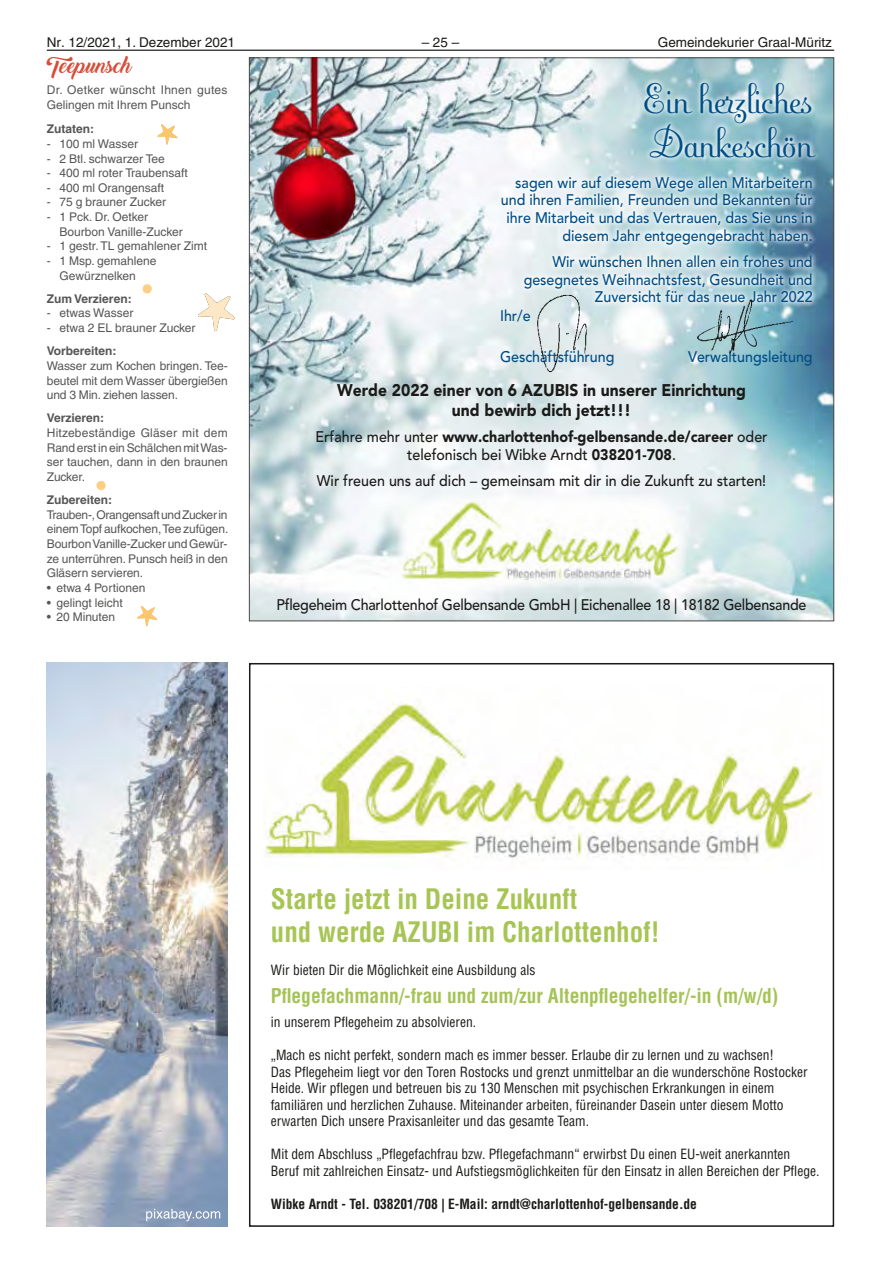
<style>
.page{position:relative;width:881px;height:1263px;background:#fff}
.page>*{position:absolute;margin:0;border:0;box-sizing:border-box;transform-origin:0 0}
.t1{font:44.4px/44.4px "Fling Plain";letter-spacing:-.015em;color:#004d85;scale:.93 1}
.t2{font:700 condensed 27.6px/33px "Helvetica LT";color:#a7c555}
.t3{font:21px "Backto Black Demo";color:#d74d37}
.t4{font:700 condensed 19.95px "Helvetica LT";color:#a6c357}
.t5{font:900 16.8px/19.4px "Avenir LT";color:#1a1a18;text-align:center;scale:.93 1}
.t6{font:500 15.3px/17.5px "Avenir LT";color:#004d85;text-align:right;scale:.93 1}
.t7{font:500 15.3px "Avenir LT";letter-spacing:-.015em;color:#1a1a18;scale:.93 1}
.t8{font:900 15.3px/17.5px "Avenir LT";color:#1a1a18;text-align:center;scale:.93 1}
.t9{font:condensed 13.8px/16.5px "Helvetica LT";color:#1a1a18}
.t10{font:700 condensed 13.8px "Helvetica LT";color:#1a1a18}
.t11{font:13.5px "Helvetica LT";color:#1a1a18}
.t12{font:12px/14.7px "Helvetica LT";color:#565655}
.t13{font:700 12px "Helvetica LT";color:#565655}
.s1{font-weight:500}
</style>
<div class="page">
<hr style="left:47px;top:50px;width:786px;height:1px;background:#1a1a18">
<img style="left:265px;top:702px;width:556px;height:158px">
<div style="left:249px;top:663px;width:584px;height:564px;border:2px solid #1a1a18"></div>
<img style="left:251px;top:59px;width:580px;height:560px">
<img style="left:270px;top:57px;width:90px;height:191px">
<svg style="left:397px;top:493px;width:289px;height:95px"></svg>
<svg style="left:496px;top:76px;width:324px;height:232px"></svg>
<img style="left:697px;top:297px;width:100px;height:58px">
<img style="left:528px;top:283px;width:75px;height:95px">
<img style="left:47px;top:663px;width:180px;height:564px">
<svg style="left:157px;top:124px;width:20px;height:21px"></svg>
<svg style="left:142px;top:284px;width:10px;height:9px"></svg>
<svg style="left:137px;top:606px;width:20px;height:20px"></svg>
<svg style="left:197px;top:293px;width:38px;height:39px"></svg>
<svg style="left:96px;top:481px;width:10px;height:9px"></svg>
<svg style="left:146px;top:1209px;width:74px;height:12px"></svg>
<p class="t11" style="left:47px;top:34px;width:190px">Nr. 12/2021, 1. Dezember 2021</p>
<p class="t11" style="left:421px;top:34px;width:39px">– 25 –</p>
<p class="t11" style="left:657px;top:34px;width:176px">Gemeindekurier Graal-Müritz</p>
<h3 class="t3" style="left:47px;top:54px;width:87px">Teepunsch</h3>
<p class="t12" style="left:47px;top:83px;width:182px">Dr. Oetker wünscht Ihnen gutes<br>Gelingen mit Ihrem Punsch</p>
<p class="t13" style="left:47px;top:122px;width:49px">Zutaten:</p>
<p class="t12" style="left:47px;top:136px;width:93px">- 100 ml Wasser</p>
<p class="t12" style="left:47px;top:151px;width:119px">- 2 Btl. schwarzer Tee</p>
<p class="t12" style="left:47px;top:166px;width:142px">- 400 ml roter Traubensaft</p>
<p class="t12" style="left:47px;top:180px;width:119px">- 400 ml Orangensaft</p>
<p class="t12" style="left:47px;top:195px;width:121px">- 75 g brauner Zucker</p>
<p class="t12" style="left:60px;top:209px;width:125px;text-indent:-13px">- 1 Pck. Dr. Oetker<br>Bourbon Vanille-Zucker</p>
<p class="t12" style="left:47px;top:239px;width:162px">- 1 gestr. TL gemahlener Zimt</p>
<p class="t12" style="left:60px;top:253px;width:98px;text-indent:-13px">- 1 Msp. gemahlene<br>Gewürznelken</p>
<p class="t13" style="left:47px;top:291px;width:86px">Zum Verzieren:</p>
<p class="t12" style="left:47px;top:306px;width:88px">- etwas Wasser</p>
<p class="t12" style="left:47px;top:320px;width:150px">- etwa 2 EL brauner Zucker</p>
<p class="t13" style="left:47px;top:344px;width:71px">Vorbereiten:</p>
<p class="t12" style="left:47px;top:358px;width:182px;text-align:justify">Wasser zum Kochen bringen. Tee&shy;beutel mit dem Wasser übergießen und 3 Min. ziehen lassen.</p>
<p class="t13" style="left:47px;top:411px;width:59px">Verzieren:</p>
<p class="t12" style="left:47px;top:425px;width:182px;text-align:justify">Hitzebeständige Gläser mit dem Rand erst in ein Schälchen mit Was&shy;ser tauchen, dann in den braunen Zucker.</p>
<p class="t13" style="left:47px;top:492px;width:67px">Zubereiten:</p>
<p class="t12" style="left:47px;top:507px;width:183px;text-align:justify">Trauben-, Orangensaft und Zucker in einem Topf aufkochen, Tee zufügen.<br>Bourbon Vanille-Zucker und Gewür&shy;ze unterrühren. Punsch heiß in den Gläsern servieren.</p>
<p class="t12" style="left:47px;top:580px;width:100px">• etwa 4 Portionen</p>
<p class="t12" style="left:47px;top:595px;width:77px">• gelingt leicht</p>
<p class="t12" style="left:47px;top:610px;width:70px">• 20 Minuten</p>
<h1 class="t1" style="left:642px;top:76px;width:184px">Ein herzliches<br>Dankeschön</h1>
<p class="t6" style="left:500px;top:174px;width:336px">sagen wir auf diesem Wege allen Mitarbeitern und ihren Familien, Freunden und Bekannten für ihre Mitarbeit und das Vertrauen, das Sie uns in diesem Jahr entgegengebracht haben.</p>
<p class="t6" style="left:552px;top:253px;width:281px">Wir wünschen Ihnen allen ein frohes und</p>
<p class="t6" style="left:523px;top:271px;width:312px">gesegnetes Weihnachtsfest, Gesundheit und</p>
<p class="t6" style="left:594px;top:288px;width:235px">Zuversicht für das neue Jahr 2022</p>
<p class="t6" style="left:500px;top:307px;width:34px">Ihr/e</p>
<p class="t6" style="left:500px;top:348px;width:124px">Geschäftsführung</p>
<p class="t6" style="left:687px;top:348px;width:135px">Verwaltungsleitung</p>
<p class="t5" style="left:337px;top:381px;width:441px">Werde 2022 einer von 6 AZUBIS in unserer Einrichtung und bewirb dich jetzt!!!</p>
<p class="t8" style="left:315px;top:428px;width:487px"><span class="s1">Erfahre mehr unter</span> www.charlottenhof-gelbensande.de/career <span class="s1">oder telefonisch bei Wibke Arndt</span> 038201-708<span class="s1">.</span></p>
<p class="t7" style="left:317px;top:472px;width:484px">Wir freuen uns auf dich – gemeinsam mit dir in die Zukunft zu starten!</p>
<p class="t7" style="left:276px;top:596px;width:571px">Pflegeheim Charlottenhof Gelbensande GmbH | Eichenallee 18 | 18182 Gelbensande</p>
<h2 class="t2" style="left:271px;top:882px;width:390px">Starte jetzt in Deine Zukunft<br>und werde AZUBI im Charlottenhof!</h2>
<p class="t9" style="left:271px;top:961px;width:266px">Wir bieten Dir die Möglichkeit eine Ausbildung als</p>
<h3 class="t4" style="left:271px;top:983px;width:509px">Pflegefachmann/-frau und zum/zur Altenpflegehelfer/-in (m/w/d)</h3>
<p class="t9" style="left:271px;top:1014px;width:207px">in unserem Pflegeheim zu absolvieren.</p>
<p class="t9" style="left:271px;top:1047px;width:538px">„Mach es nicht perfekt, sondern mach es immer besser. Erlaube dir zu lernen und zu wachsen!<br>Das Pflegeheim liegt vor den Toren Rostocks und grenzt unmittelbar an die wunderschöne Rostocker Heide. Wir pflegen und betreuen bis zu 130 Menschen mit psychischen Erkrankungen in einem familiären und herzlichen Zuhause. Miteinander arbeiten, füreinander Dasein unter diesem Motto erwarten Dich unsere Praxisanleiter und das gesamte Team.</p>
<p class="t9" style="left:271px;top:1146px;width:550px">Mit dem Abschluss „Pflegefachfrau bzw. Pflegefachmann“ erwirbst Du einen EU-weit anerkannten<br>Beruf mit zahlreichen Einsatz- und Aufstiegsmöglichkeiten für den Einsatz in allen Bereichen der Pflege.</p>
<p class="t10" style="left:271px;top:1195px;width:427px">Wibke Arndt - Tel. 038201/708 | E-Mail: arndt@charlottenhof-gelbensande.de</p>
</div>
